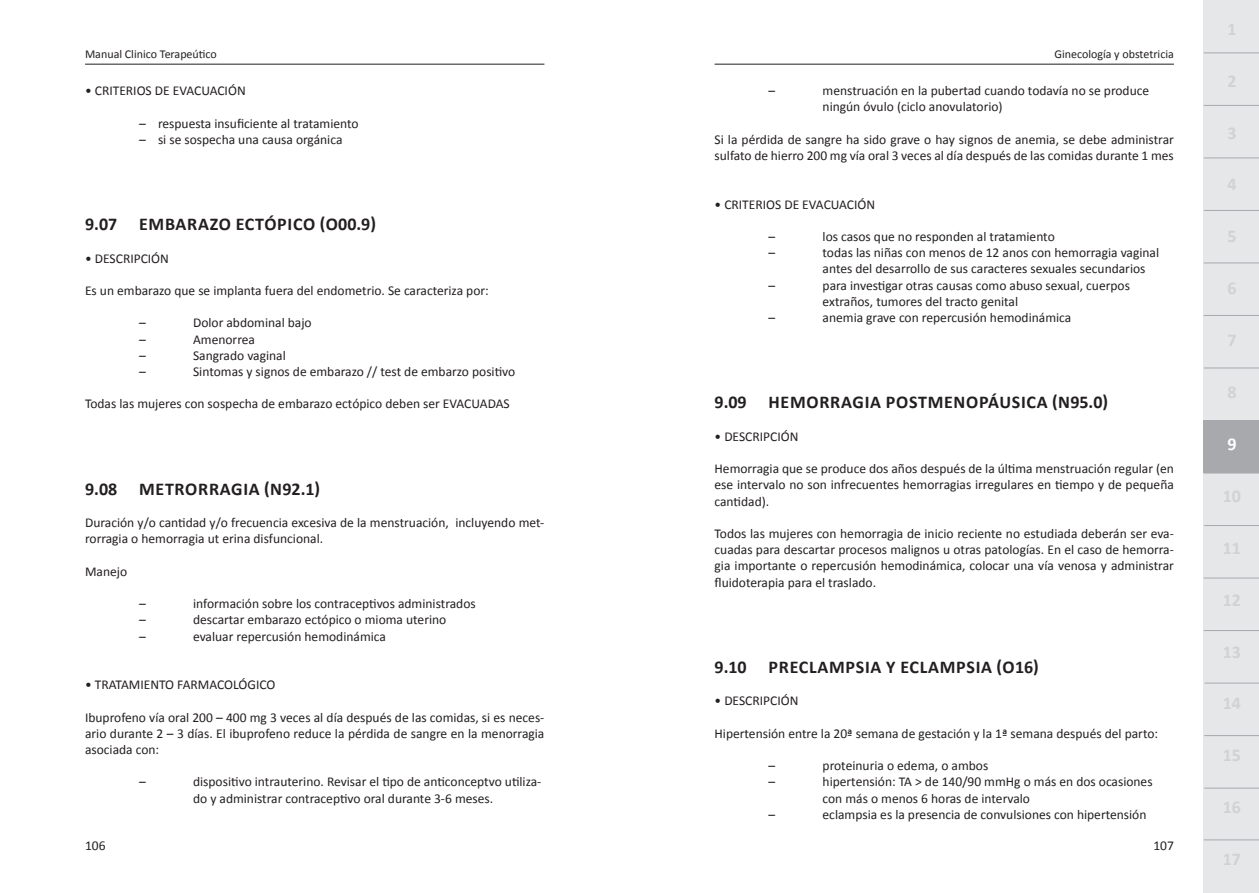
<style>
.page{position:relative;width:1259px;height:893px;background:#fff}
.page>*{position:absolute;margin:0;border:0;box-sizing:border-box;transform-origin:0 0}
.t1{font:700 18px "Calibri";letter-spacing:.04em;color:#231f20}
.t2{font:700 18px "Calibri";color:#d1d2d4}
.t3{font:700 18px "Calibri";color:#fff}
.t4{font:13.5px/16.2px "Calibri";color:#231f20}
.t5{font:12px "Calibri";color:#231f20}
</style>
<div class="page">
<hr style="left:714px;top:64px;width:460px;height:1px;background:#231f20">
<hr style="left:85px;top:64px;width:459px;height:1px;background:#231f20">
<div style="left:1203px;top:0;width:56px;height:893px;background:#e6e7e9"></div>
<hr style="left:1203px;top:53px;width:56px;height:1px;background:#a8a9ad">
<hr style="left:1203px;top:105px;width:56px;height:1px;background:#a8a9ad">
<hr style="left:1203px;top:158px;width:56px;height:1px;background:#a8a9ad">
<hr style="left:1203px;top:210px;width:56px;height:1px;background:#a8a9ad">
<hr style="left:1203px;top:263px;width:56px;height:1px;background:#a8a9ad">
<hr style="left:1203px;top:315px;width:56px;height:1px;background:#a8a9ad">
<hr style="left:1203px;top:368px;width:56px;height:1px;background:#a8a9ad">
<hr style="left:1203px;top:473px;width:56px;height:1px;background:#a8a9ad">
<hr style="left:1204px;top:525px;width:55px;height:1px;background:#a8a9ad">
<hr style="left:1203px;top:578px;width:56px;height:1px;background:#a8a9ad">
<hr style="left:1203px;top:630px;width:56px;height:1px;background:#a8a9ad">
<hr style="left:1204px;top:683px;width:55px;height:1px;background:#a8a9ad">
<hr style="left:1204px;top:735px;width:55px;height:1px;background:#a8a9ad">
<hr style="left:1204px;top:788px;width:55px;height:1px;background:#a8a9ad">
<hr style="left:1203px;top:839px;width:56px;height:1px;background:#a8a9ad">
<div style="left:1203px;top:420px;width:56px;height:53px;background:#a8a9ad"></div>
<p class="t5" style="left:85px;top:46px;width:133px">Manual Clinico Terapeútico</p>
<p class="t5" style="left:1054px;top:46px;width:121px">Ginecología y obstetricia</p>
<p class="t4" style="left:85px;top:82px;width:24px">• Criterios</p>
<p class="t4" style="left:155px;top:82px;width:26px">de evacuaci</p>
<p class="t4" style="left:228px;top:82px;width:17px">ón</p>
<p class="t4" style="left:139px;top:114px;width:221px">– respuesta insuficiente al tratamiento</p>
<p class="t4" style="left:139px;top:131px;width:205px">– si se sospecha una causa orgánica</p>
<p class="t4" style="left:768px;top:82px;width:8px">–</p>
<p class="t4" style="left:822px;top:82px;width:328px">menstruación en la pubertad cuando todavía no se produce ningún óvulo (ciclo anovulatorio)</p>
<p class="t4" style="left:714px;top:131px;width:461px">Si la pérdida de sangre ha sido grave o hay signos de anemia, se debe administrar sulfato de hierro 200 mg vía oral 3 veces al día después de las comidas durante 1 mes</p>
<p class="t4" style="left:714px;top:195px;width:24px">• Criterios</p>
<p class="t4" style="left:784px;top:195px;width:26px">de evacuaci</p>
<p class="t4" style="left:857px;top:195px;width:17px">ón</p>
<p class="t4" style="left:768px;top:228px;width:8px">–</p>
<p class="t4" style="left:822px;top:228px;width:234px">los casos que no responden al tratamiento</p>
<p class="t4" style="left:768px;top:244px;width:8px">–</p>
<p class="t4" style="left:822px;top:244px;width:338px">todas las niñas con menos de 12 anos con hemorragia vaginal antes del desarrollo de sus caracteres sexuales secundarios</p>
<p class="t4" style="left:768px;top:276px;width:8px">–</p>
<p class="t4" style="left:822px;top:276px;width:309px">para investigar otras causas como abuso sexual, cuerpos extraños, tumores del tracto genital</p>
<p class="t4" style="left:768px;top:309px;width:8px">–</p>
<p class="t4" style="left:822px;top:309px;width:250px">anemia grave con repercusión hemodinámica</p>
<h1 class="t1" style="left:85px;top:213px;width:67px">9.07 EMBA</h1>
<h1 class="t1" style="left:187px;top:213px;width:190px">RAZO ECTÓPICO (O00.9)</h1>
<p class="t4" style="left:85px;top:249px;width:25px">• Descripci</p>
<p class="t4" style="left:151px;top:249px;width:17px">ón</p>
<p class="t4" style="left:85px;top:282px;width:405px">Es un embarazo que se implanta fuera del endometrio. Se caracteriza por:</p>
<p class="t4" style="left:139px;top:314px;width:8px">–</p>
<p class="t4" style="left:193px;top:314px;width:120px">Dolor abdominal bajo</p>
<p class="t4" style="left:139px;top:330px;width:36px">– A</p>
<p class="t4" style="left:201px;top:330px;width:56px">menorrea</p>
<p class="t4" style="left:139px;top:347px;width:8px">–</p>
<p class="t4" style="left:193px;top:347px;width:94px">Sangrado vaginal</p>
<p class="t4" style="left:139px;top:363px;width:8px">–</p>
<p class="t4" style="left:193px;top:363px;width:324px">Sintomas y signos de embarazo // test de embarzo positivo</p>
<p class="t4" style="left:85px;top:395px;width:426px">Todas las mujeres con sospecha de embarazo ectópico deben ser EVACUADAS</p>
<h1 class="t1" style="left:714px;top:391px;width:395px">9.09 HEMO RRAG IA POSTMENOPÁUSICA (N95.0)</h1>
<p class="t4" style="left:714px;top:428px;width:25px">• Descripci</p>
<p class="t4" style="left:781px;top:428px;width:17px">ón</p>
<p class="t4" style="left:714px;top:460px;width:461px;text-align:justify">Hemorragia que se produce dos años después de la última menstruación regular (en ese intervalo no son infrecuentes hemorragias irregulares en tiempo y de pequeña cantidad).</p>
<p class="t4" style="left:714px;top:525px;width:461px;text-align:justify">Todos las mujeres con hemorragia de inicio reciente no estudiada deberán ser eva&shy;cuadas para descartar procesos malignos u otras patologías. En el caso de hemorra&shy;gia importante o repercusión hemodinámica, colocar una vía venosa y administrar fluidoterapia para el traslado.</p>
<h1 class="t1" style="left:85px;top:478px;width:237px">9.08 METRORRAGIA (N92.1)</h1>
<p class="t4" style="left:85px;top:514px;width:461px">Duración y/o cantidad y/o frecuencia excesiva de la menstruación, incluyendo met&shy;rorragia o hemorragia ut erina disfuncional.</p>
<p class="t4" style="left:85px;top:563px;width:44px">Manejo</p>
<p class="t4" style="left:139px;top:595px;width:8px">–</p>
<p class="t4" style="left:193px;top:595px;width:284px">información sobre los contraceptivos administrados</p>
<p class="t4" style="left:139px;top:611px;width:8px">–</p>
<p class="t4" style="left:193px;top:611px;width:255px">descartar embarazo ectópico o mioma uterino</p>
<p class="t4" style="left:139px;top:627px;width:8px">–</p>
<p class="t4" style="left:193px;top:627px;width:194px">evaluar repercusión hemodinámica</p>
<p class="t4" style="left:85px;top:676px;width:25px">• Tratamiento</p>
<p class="t4" style="left:177px;top:676px;width:9px">farmacol</p>
<p class="t4" style="left:238px;top:676px;width:17px">ógico</p>
<p class="t4" style="left:85px;top:708px;width:461px;text-align:justify">Ibuprofeno vía oral 200 – 400 mg 3 veces al día después de las comidas, si es neces&shy;ario durante 2 – 3 días. El ibuprofeno reduce la pérdida de sangre en la menorragia asociada con:</p>
<p class="t4" style="left:139px;top:773px;width:8px">–</p>
<p class="t4" style="left:193px;top:773px;width:350px">dispositivo intrauterino. Revisar el tipo de anticonceptvo utiliza&shy;do y administrar contraceptivo oral durante 3-6 meses.</p>
<p class="t4" style="left:85px;top:837px;width:22px">106</p>
<p class="t4" style="left:1153px;top:837px;width:22px">107</p>
<h1 class="t1" style="left:714px;top:656px;width:107px">9.10 PRECLAM</h1>
<h1 class="t1" style="left:845px;top:656px;width:87px">PSIA Y ECLAM</h1>
<h1 class="t1" style="left:956px;top:656px;width:84px">PSIA (O16)</h1>
<p class="t4" style="left:714px;top:692px;width:25px">• Descripci</p>
<p class="t4" style="left:781px;top:692px;width:17px">ón</p>
<p class="t4" style="left:714px;top:725px;width:445px">Hipertensión entre la 20ª semana de gestación y la 1ª semana después del parto:</p>
<p class="t4" style="left:768px;top:757px;width:8px">–</p>
<p class="t4" style="left:822px;top:757px;width:167px">proteinuria o edema, o ambos</p>
<p class="t4" style="left:768px;top:773px;width:8px">–</p>
<p class="t4" style="left:822px;top:773px;width:331px">hipertensión: TA &gt; de 140/90 mmHg o más en dos ocasiones con más o menos 6 horas de intervalo</p>
<p class="t4" style="left:768px;top:806px;width:8px">–</p>
<p class="t4" style="left:822px;top:806px;width:325px">eclampsia es la presencia de convulsiones con hipertensión</p>
<h1 class="t2" style="left:1227px;top:18px;width:11px">1</h1>
<h1 class="t2" style="left:1227px;top:70px;width:11px">2</h1>
<h1 class="t2" style="left:1227px;top:121px;width:11px">3</h1>
<h1 class="t2" style="left:1227px;top:173px;width:11px">4</h1>
<h1 class="t2" style="left:1227px;top:225px;width:11px">5</h1>
<h1 class="t2" style="left:1227px;top:277px;width:11px">6</h1>
<h1 class="t2" style="left:1227px;top:329px;width:11px">7</h1>
<h1 class="t2" style="left:1227px;top:381px;width:11px">8</h1>
<h1 class="t3" style="left:1227px;top:433px;width:11px">9</h1>
<h1 class="t2" style="left:1222px;top:485px;width:20px">10</h1>
<h1 class="t2" style="left:1222px;top:537px;width:20px">11</h1>
<h1 class="t2" style="left:1222px;top:588px;width:20px">12</h1>
<h1 class="t2" style="left:1222px;top:640px;width:20px">13</h1>
<h1 class="t2" style="left:1222px;top:692px;width:20px">14</h1>
<h1 class="t2" style="left:1222px;top:744px;width:20px">15</h1>
<h1 class="t2" style="left:1222px;top:796px;width:20px">16</h1>
<h1 class="t2" style="left:1222px;top:848px;width:20px">17</h1>
</div>
